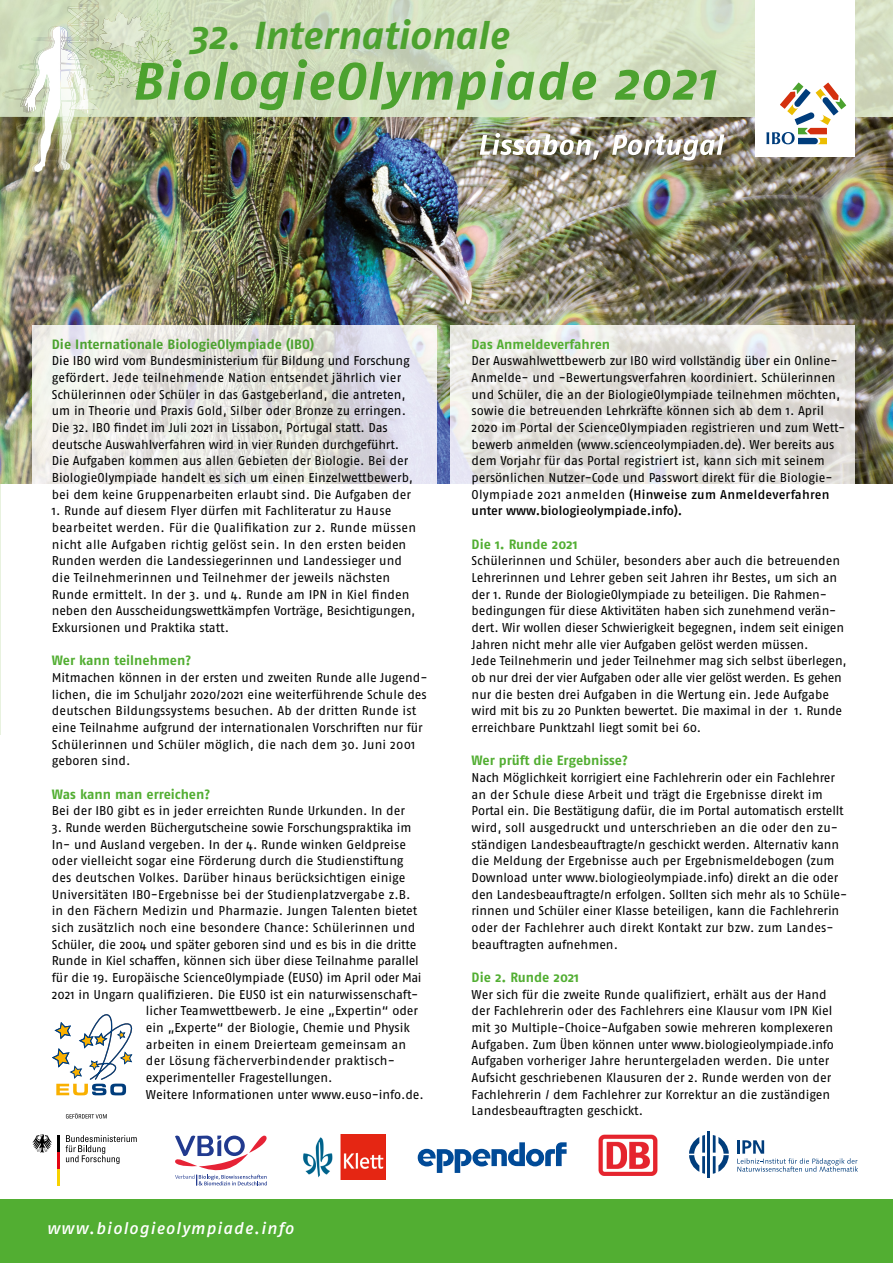
<style>
.page{position:relative;width:893px;height:1263px;background:#fff}
.page>*{position:absolute;margin:0;border:0;box-sizing:border-box;transform-origin:0 0}
.t1{font:italic 700 52.5px "Fago OT";letter-spacing:.02em;color:#4ca22f}
.t2{font:italic 700 39px "Fago OT";letter-spacing:-.005em;color:#4ca22f}
.t3{font:italic 500 16.5px "Fago OT";letter-spacing:.07em;color:#fff}
.t4{font:700 13.5px "Fago OT";color:#52ae32}
.t5{font:700 13.5px "Fago OT";color:#4ca22f}
.t6{font:12.75px/16.6px "Fago OT";letter-spacing:-.005em;color:#000}
.t7{font:12.75px "Fago OT";letter-spacing:.02em;color:#000}
.s1{font-weight:500}
</style>
<div class="page">
<hr style="left:0;top:0;width:1px;height:734px;background:#e8f2df">
<div style="left:0;top:1199px;width:893px;height:64px;background:#52ae32"></div>
<img style="left:0;top:0;width:893px;height:483px">
<img style="left:99px;top:0;width:59px;height:117px">
<img style="left:157px;top:0;width:17px;height:47px">
<img style="left:315px;top:0;width:578px;height:117px">
<img style="left:32px;top:325px;width:404px;height:158px">
<img style="left:450px;top:325px;width:404px;height:158px">
<svg style="left:175px;top:1135px;width:92px;height:50px"></svg>
<svg style="left:66px;top:1135px;width:71px;height:29px"></svg>
<hr style="left:57px;top:1169px;width:3px;height:17px;background:#f8d200">
<hr style="left:57px;top:1152px;width:3px;height:17px;background:#e30613">
<hr style="left:57px;top:1135px;width:3px;height:17px;background:#000">
<svg style="left:32px;top:1134px;width:20px;height:19px"></svg>
<svg style="left:66px;top:1113px;width:41px;height:5px"></svg>
<svg style="left:737px;top:1140px;width:121px;height:32px"></svg>
<svg style="left:689px;top:1135px;width:16px;height:39px"></svg>
<svg style="left:713px;top:1135px;width:16px;height:39px"></svg>
<hr style="left:707px;top:1131px;width:3px;height:46px;background:#003d7c">
<svg style="left:418px;top:1142px;width:149px;height:31px"></svg>
<svg style="left:52px;top:1014px;width:80px;height:81px"></svg>
<img style="left:16px;top:122px;width:3px;height:13px">
<img style="left:2px;top:88px;width:17px;height:12px">
<svg style="left:105px;top:116px;width:10px;height:2px"></svg>
<img style="left:99px;top:118px;width:65px;height:17px">
<img style="left:24px;top:0;width:75px;height:172px">
<svg style="left:164px;top:115px;width:27px;height:15px"></svg>
<div style="left:755px;top:0;width:100px;height:157px;background:#fff"></div>
<svg style="left:766px;top:83px;width:80px;height:61px"></svg>
<img style="left:598px;top:1134px;width:60px;height:42px">
<img style="left:303px;top:1134px;width:83px;height:45px">
<img style="left:483px;top:136px;width:260px;height:43px">
<img style="left:480px;top:133px;width:244px;height:27px">
<img style="left:19px;top:64px;width:51px;height:98px">
<img style="left:145px;top:8px;width:19px;height:30px">
<h2 class="t2" style="left:188px;top:12px;width:322px">32. Internationale</h2>
<h1 class="t1" style="left:131px;top:50px;width:586px">BiologieOlympiade 2021</h1>
<p class="t5" style="left:52px;top:336px;width:264px">Die Internationale BiologieOlympiade (IBO)</p>
<p class="t6" style="left:52px;top:352px;width:363px">Die IBO wird vom Bundesministerium für Bildung und Forschung gefördert. Jede teilnehmende Nation entsendet jährlich vier Schülerinnen oder Schüler in das Gastgeberland, die antreten, um in Theorie und Praxis Gold, Silber oder Bronze zu erringen.<br>Die 32. IBO findet im Juli 2021 in Lissabon, Portugal statt. Das deutsche Auswahlverfahren wird in vier Runden durchgeführt.<br>Die Aufgaben kommen aus allen Gebieten der Biologie. Bei der BiologieOlympiade handelt es sich um einen Einzelwettbewerb, bei dem keine Gruppenarbeiten erlaubt sind. Die Aufgaben der</p>
<p class="t6" style="left:52px;top:502px;width:366px">1. Runde auf diesem Flyer dürfen mit Fachliteratur zu Hause bearbeitet werden. Für die Qualifikation zur 2. Runde müssen nicht alle Aufgaben richtig gelöst sein. In den ersten beiden Runden werden die Landessiegerinnen und Landessieger und die Teilnehmerinnen und Teilnehmer der jeweils nächsten Runde ermittelt. In der 3. und 4. Runde am IPN in Kiel finden neben den Ausscheidungswettkämpfen Vorträge, Besichtigungen, Exkursionen und Praktika statt.</p>
<p class="t4" style="left:52px;top:652px;width:141px">Wer kann teilnehmen?</p>
<p class="t6" style="left:52px;top:669px;width:377px">Mitmachen können in der ersten und zweiten Runde alle Jugend&shy;lichen, die im Schuljahr 2020/2021 eine weiterführende Schule des deutschen Bildungssystems besuchen. Ab der dritten Runde ist eine Teilnahme aufgrund der internationalen Vorschriften nur für Schülerinnen und Schüler möglich, die nach dem 30. Juni 2001 geboren sind.</p>
<p class="t4" style="left:52px;top:786px;width:160px">Was kann man erreichen?</p>
<p class="t6" style="left:52px;top:802px;width:355px">Bei der IBO gibt es in jeder erreichten Runde Urkunden. In der</p>
<p class="t6" style="left:52px;top:819px;width:361px">3. Runde werden Büchergutscheine sowie Forschungspraktika im</p>
<p class="t6" style="left:52px;top:836px;width:356px">In- und Ausland vergeben. In der 4. Runde winken Geldpreise</p>
<p class="t6" style="left:52px;top:852px;width:353px">oder vielleicht sogar eine Förderung durch die Studienstiftung</p>
<p class="t6" style="left:52px;top:869px;width:355px">des deutschen Volkes. Darüber hinaus berücksichtigen einige</p>
<p class="t6" style="left:52px;top:886px;width:360px">Universitäten IBO-Ergebnisse bei der Studienplatzvergabe z.B.</p>
<p class="t6" style="left:52px;top:902px;width:367px">in den Fächern Medizin und Pharmazie. Jungen Talenten bietet</p>
<p class="t6" style="left:52px;top:919px;width:365px">sich zusätzlich noch eine besondere Chance: Schülerinnen und</p>
<p class="t6" style="left:52px;top:936px;width:366px">Schüler, die 2004 und später geboren sind und es bis in die dritte</p>
<p class="t6" style="left:52px;top:952px;width:368px">Runde in Kiel schaffen, können sich über diese Teilnahme parallel</p>
<p class="t6" style="left:52px;top:969px;width:371px">für die 19. Europäische ScienceOlympiade (EUSO) im April oder Mai</p>
<p class="t6" style="left:52px;top:986px;width:368px">2021 in Ungarn qualifizieren. Die EUSO ist ein naturwissenschaft-</p>
<p class="t6" style="left:146px;top:1002px;width:274px">licher Teamwettbewerb. Je eine „Expertin“ oder</p>
<p class="t6" style="left:146px;top:1019px;width:266px">ein „Experte“ der Biologie, Chemie und Physik</p>
<p class="t6" style="left:146px;top:1036px;width:262px">arbeiten in einem Dreierteam gemeinsam an</p>
<p class="t7" style="left:146px;top:1053px;width:251px">der Lösung fächerverbindender praktisch-</p>
<p class="t6" style="left:146px;top:1069px;width:188px">experimenteller Fragestellungen.</p>
<p class="t6" style="left:146px;top:1086px;width:279px">Weitere Informationen unter www.euso-info.de.</p>
<p class="t3" style="left:47px;top:1218px;width:248px">www.biologieolympiade.info</p>
<p class="t4" style="left:472px;top:336px;width:140px">Das Anmeldeverfahren</p>
<p class="t6" style="left:472px;top:352px;width:375px">Der Auswahlwettbewerb zur IBO wird vollständig über ein Online-Anmelde- und -Bewertungsverfahren koordiniert. Schülerinnen und Schüler, die an der BiologieOlympiade teilnehmen möchten, sowie die betreuenden Lehrkräfte können sich ab dem 1. April 2020 im Portal der ScienceOlympiaden registrieren und zum Wett&shy;bewerb anmelden (www.scienceolympiaden.de). Wer bereits aus dem Vorjahr für das Portal registriert ist, kann sich mit seinem persönlichen Nutzer-Code und Passwort direkt für die Biologie-Olympiade 2021 anmelden <span class="s1">(Hinweise zum Anmeldeverfahren unter www.biologieolympiade.info).</span></p>
<p class="t4" style="left:472px;top:536px;width:107px">Die 1. Runde 2021</p>
<p class="t6" style="left:472px;top:552px;width:377px">Schülerinnen und Schüler, besonders aber auch die betreuenden Lehrerinnen und Lehrer geben seit Jahren ihr Bestes, um sich an der 1. Runde der BiologieOlympiade zu beteiligen. Die Rahmen&shy;bedingungen für diese Aktivitäten haben sich zunehmend verän&shy;dert. Wir wollen dieser Schwierigkeit begegnen, indem seit einigen Jahren nicht mehr alle vier Aufgaben gelöst werden müssen.<br>Jede Teilnehmerin und jeder Teilnehmer mag sich selbst überlegen, ob nur drei der vier Aufgaben oder alle vier gelöst werden. Es gehen nur die besten drei Aufgaben in die Wertung ein. Jede Aufgabe wird mit bis zu 20 Punkten bewertet. Die maximal in der 1. Runde erreichbare Punktzahl liegt somit bei 60.</p>
<p class="t4" style="left:472px;top:752px;width:158px">Wer prüft die Ergebnisse?</p>
<p class="t6" style="left:472px;top:769px;width:377px">Nach Möglichkeit korrigiert eine Fachlehrerin oder ein Fachlehrer an der Schule diese Arbeit und trägt die Ergebnisse direkt im Portal ein. Die Bestätigung dafür, die im Portal automatisch erstellt wird, soll ausgedruckt und unterschrieben an die oder den zu&shy;ständigen Landesbeauftragte/n geschickt werden. Alternativ kann die Meldung der Ergebnisse auch per Ergebnismeldebogen (zum Download unter www.biologieolympiade.info) direkt an die oder den Landesbeauftragte/n erfolgen. Sollten sich mehr als 10 Schüle&shy;rinnen und Schüler einer Klasse beteiligen, kann die Fachlehrerin oder der Fachlehrer auch direkt Kontakt zur bzw. zum Landes&shy;beauftragten aufnehmen.</p>
<p class="t4" style="left:472px;top:969px;width:109px">Die 2. Runde 2021</p>
<p class="t6" style="left:472px;top:986px;width:364px">Wer sich für die zweite Runde qualifiziert, erhält aus der Hand der Fachlehrerin oder des Fachlehrers eine Klausur vom IPN Kiel mit 30 Multiple-Choice-Aufgaben sowie mehreren komplexeren Aufgaben. Zum Üben können unter www.biologieolympiade.info Aufgaben vorheriger Jahre heruntergeladen werden. Die unter Aufsicht geschriebenen Klausuren der 2. Runde werden von der Fachlehrerin / dem Fachlehrer zur Korrektur an die zuständigen Landesbeauftragten geschickt.</p>
</div>
